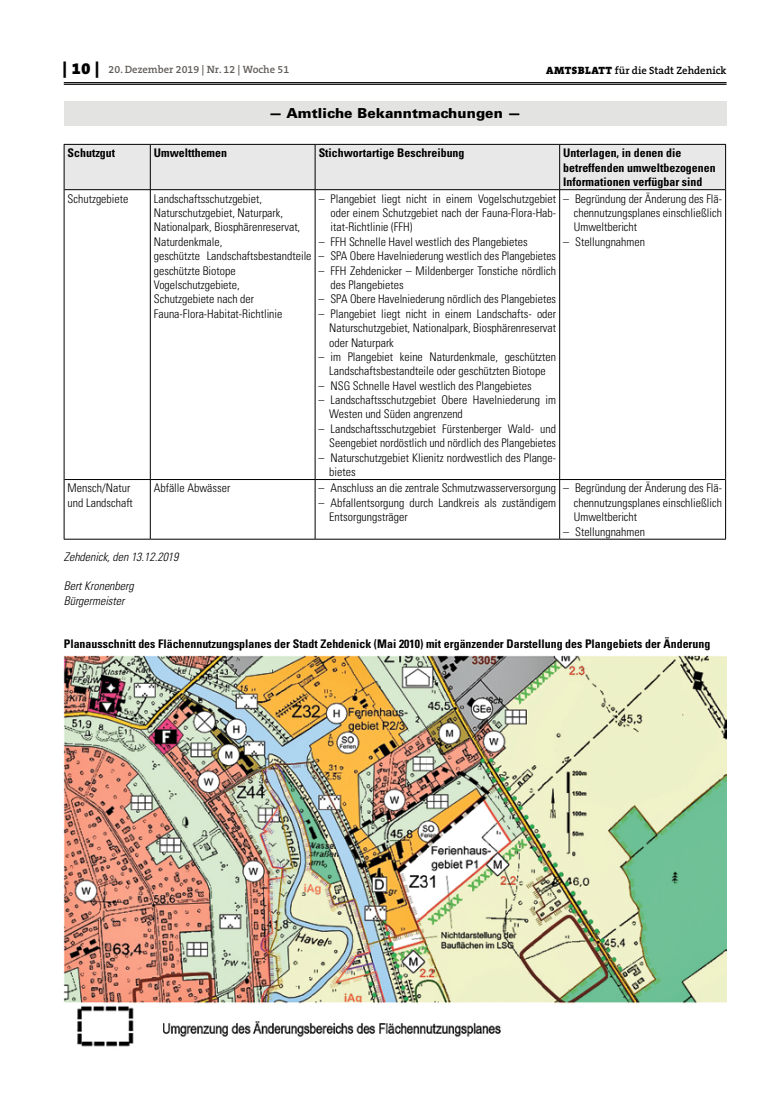
<style>
.page{position:relative;width:762px;height:1117px;background:#fff}
.page>*{position:absolute;margin:0;border:0;box-sizing:border-box;transform-origin:0 0}
.t1{font:900 13.75px "Univers";letter-spacing:.005em;color:#000}
.t2{font:300 condensed 11.88px/14.4px "Univers";color:#000}
.t3{font:700 condensed 11.88px/14.4px "Univers";color:#000}
.t4{font:italic 300 condensed 11.88px/14.4px "Univers";color:#000}
.t5{font:600 10.62px "The Serif B W6";color:#615c58}
.t6{font:600 10.62px "The Serif B W6";color:#000}
.s1{font-family:"The Serif B W9";font-weight:900;font-size:16.25px;color:#000}
.s2{font-family:"The Serif B W9";font-weight:900}
</style>
<div class="page">
<hr style="left:64px;top:82px;width:662px;height:1px;background:#000">
<hr style="left:64px;top:84px;width:662px;height:1px;background:#000">
<div style="left:64px;top:101px;width:662px;height:25px;background:#e3e3e2"></div>
<div style="left:65px;top:145px;width:660px;height:44px;background:#e9e8e8"></div>
<hr style="left:64px;top:144px;width:86px;height:1px;background:#000">
<hr style="left:150px;top:144px;width:165px;height:1px;background:#000">
<hr style="left:150px;top:144px;width:1px;height:45px;background:#000">
<hr style="left:315px;top:144px;width:245px;height:1px;background:#000">
<hr style="left:315px;top:144px;width:1px;height:45px;background:#000">
<hr style="left:560px;top:144px;width:166px;height:1px;background:#000">
<hr style="left:559px;top:144px;width:1px;height:45px;background:#000">
<hr style="left:64px;top:189px;width:86px;height:1px;background:#000">
<hr style="left:150px;top:189px;width:165px;height:1px;background:#000">
<hr style="left:150px;top:190px;width:1px;height:289px;background:#000">
<hr style="left:315px;top:189px;width:245px;height:1px;background:#000">
<hr style="left:315px;top:190px;width:1px;height:289px;background:#000">
<hr style="left:560px;top:189px;width:165px;height:1px;background:#000">
<hr style="left:559px;top:190px;width:1px;height:289px;background:#000">
<hr style="left:64px;top:479px;width:86px;height:1px;background:#000">
<hr style="left:150px;top:479px;width:165px;height:1px;background:#000">
<hr style="left:150px;top:479px;width:1px;height:59px;background:#000">
<hr style="left:315px;top:479px;width:245px;height:1px;background:#000">
<hr style="left:315px;top:479px;width:1px;height:59px;background:#000">
<hr style="left:560px;top:479px;width:165px;height:1px;background:#000">
<hr style="left:559px;top:479px;width:1px;height:59px;background:#000">
<hr style="left:64px;top:144px;width:1px;height:46px;background:#000">
<hr style="left:725px;top:144px;width:1px;height:46px;background:#000">
<hr style="left:64px;top:190px;width:1px;height:289px;background:#000">
<hr style="left:725px;top:190px;width:1px;height:289px;background:#000">
<hr style="left:64px;top:479px;width:1px;height:59px;background:#000">
<hr style="left:725px;top:479px;width:1px;height:59px;background:#000">
<hr style="left:64px;top:538px;width:86px;height:1px;background:#000">
<hr style="left:150px;top:538px;width:165px;height:1px;background:#000">
<hr style="left:315px;top:538px;width:245px;height:1px;background:#000">
<hr style="left:560px;top:538px;width:166px;height:1px;background:#000">
<img style="left:64px;top:655px;width:662px;height:392px">
<p class="t5" style="left:63px;top:63px;width:228px"><span class="s1">| 10 |</span> 20. Dezember 2019 | Nr. 12 | Woche 51</p>
<p class="t6" style="left:546px;top:63px;width:182px"><span class="s2">AMTSBLATT</span> für die Stadt Zehdenick</p>
<p class="t1" style="left:269px;top:104px;width:254px">— Amtliche Bekanntmachungen —</p>
<p class="t3" style="left:68px;top:146px;width:49px">Schutzgut</p>
<p class="t3" style="left:154px;top:146px;width:75px">Umweltthemen</p>
<p class="t3" style="left:319px;top:146px;width:147px">Stichwortartige Beschreibung</p>
<p class="t3" style="left:563px;top:146px;width:154px">Unterlagen, in denen die betreffenden umweltbezogenen<br>Informationen verfügbar sind</p>
<p class="t2" style="left:68px;top:191px;width:62px">Schutzgebiete</p>
<p class="t2" style="left:154px;top:191px;width:159px">Landschaftsschutzgebiet,<br>Naturschutzgebiet, Naturpark,<br>Nationalpark, Biosphärenreservat,<br>Naturdenkmale,<br>geschützte Landschaftsbestandteile geschützte Biotope<br>Vogelschutzgebiete,<br>Schutzgebiete nach der<br>Fauna-Flora-Habitat-Richtlinie</p>
<p class="t2" style="left:330px;top:191px;width:227px;text-align:justify;text-indent:-12px">– Plangebiet liegt nicht in einem Vogelschutzgebiet oder einem Schutzgebiet nach der Fauna-Flora-Hab&shy;itat-Richtlinie (FFH)</p>
<p class="t2" style="left:574px;top:191px;width:150px;text-align:justify;text-indent:-11px">– Begründung der Änderung des Flä&shy;chennutzungsplanes einschließlich Umweltbericht</p>
<p class="t2" style="left:563px;top:234px;width:83px">– Stellungnahmen</p>
<p class="t2" style="left:319px;top:234px;width:211px">– FFH Schnelle Havel westlich des Plangebietes</p>
<p class="t2" style="left:319px;top:249px;width:239px">– SPA Obere Havelniederung westlich des Plangebietes</p>
<p class="t2" style="left:330px;top:263px;width:227px;text-indent:-12px">– FFH Zehdenicker – Mildenberger Tonstiche nördlich des Plangebietes</p>
<p class="t2" style="left:319px;top:292px;width:239px">– SPA Obere Havelniederung nördlich des Plangebietes</p>
<p class="t2" style="left:329px;top:306px;width:228px;text-align:justify;text-indent:-11px">– Plangebiet liegt nicht in einem Landschafts- oder Naturschutzgebiet, Nationalpark, Biosphärenreservat oder Naturpark</p>
<p class="t2" style="left:319px;top:349px;width:239px;text-align:center">– im Plangebiet keine Naturdenkmale, geschützten<br>Landschaftsbestandteile oder geschützten Biotope</p>
<p class="t2" style="left:319px;top:378px;width:214px">– NSG Schnelle Havel westlich des Plangebietes</p>
<p class="t2" style="left:329px;top:392px;width:228px;text-indent:-11px">– Landschaftsschutzgebiet Obere Havelniederung im<br>Westen und Süden angrenzend</p>
<p class="t2" style="left:319px;top:421px;width:239px;text-align:right">– Landschaftsschutzgebiet Fürstenberger Wald- und<br>Seengebiet nordöstlich und nördlich des Plangebietes</p>
<p class="t2" style="left:329px;top:450px;width:228px;text-indent:-11px">– Naturschutzgebiet Klienitz nordwestlich des Plange&shy;bietes</p>
<p class="t2" style="left:574px;top:481px;width:150px;text-align:justify;text-indent:-11px">– Begründung der Änderung des Flä&shy;chennutzungsplanes einschließlich Umweltbericht</p>
<p class="t2" style="left:563px;top:524px;width:83px">– Stellungnahmen</p>
<p class="t2" style="left:68px;top:481px;width:67px">Mensch/Natur und Landschaft</p>
<p class="t2" style="left:154px;top:481px;width:78px">Abfälle Abwässer</p>
<p class="t2" style="left:319px;top:481px;width:239px">– Anschluss an die zentrale Schmutzwasserversorgung</p>
<p class="t2" style="left:329px;top:495px;width:228px;text-indent:-11px">– Abfallentsorgung durch Landkreis als zuständigem<br>Entsorgungsträger</p>
<p class="t4" style="left:64px;top:550px;width:116px">Zehdenick, den 13.12.2019</p>
<p class="t4" style="left:64px;top:578px;width:71px">Bert Kronenberg<br>Bürgermeister</p>
<p class="t3" style="left:64px;top:636px;width:648px">Planausschnitt des Flächennutzungsplanes der Stadt Zehdenick (Mai 2010) mit ergänzender Darstellung des Plangebiets der Änderung</p>
</div>
